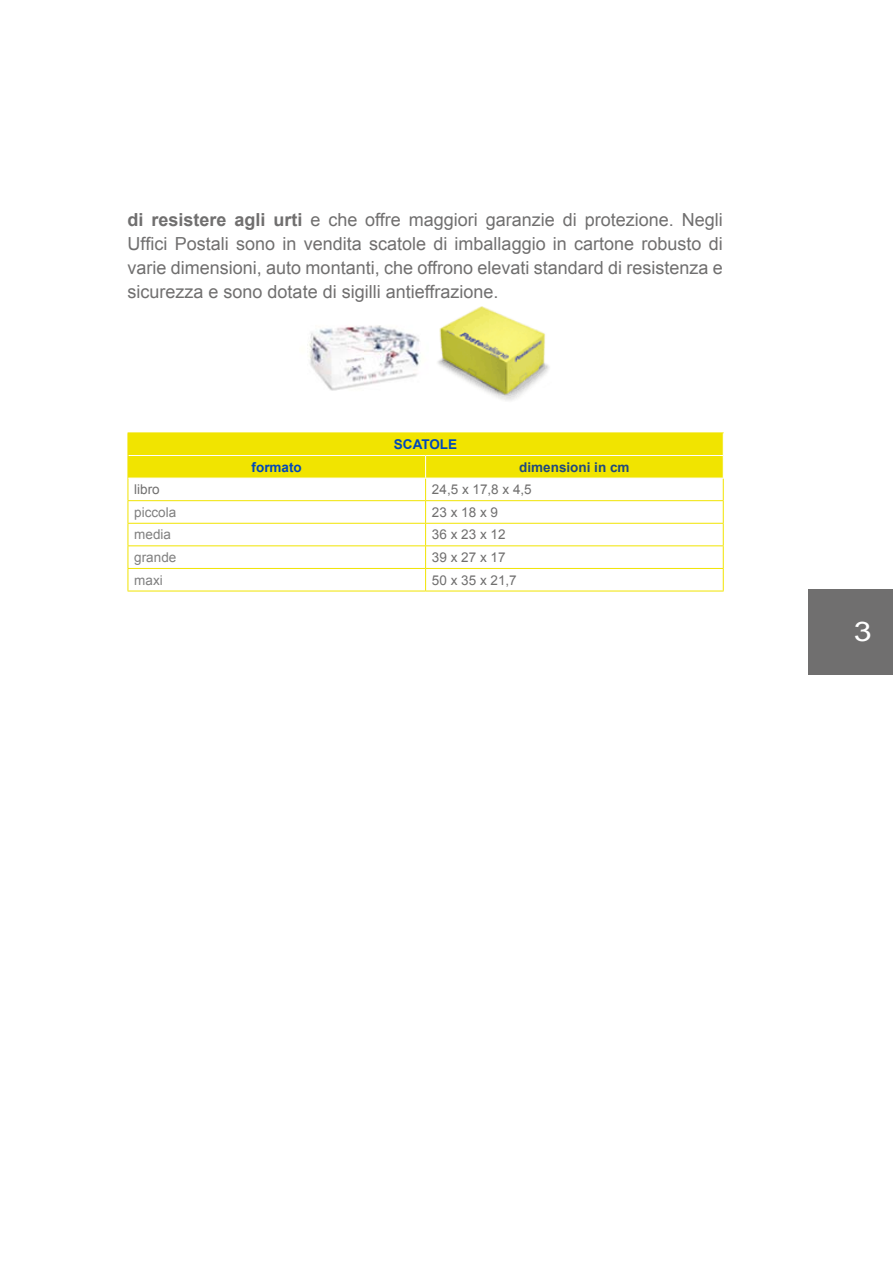
<style>
.page{position:relative;width:893px;height:1263px;background:#fff}
.page>*{position:absolute;margin:0;border:0;box-sizing:border-box;transform-origin:0 0}
.t1{font:27px "Arial";color:#fff;scale:1.2 1}
.t2{font:18px/24px "Arial";color:#706f6f;text-align:justify}
.t3{font:13.5px "Arial";color:#706f6f}
.t4{font:13.5px "Arial";color:#808080}
.t5{font:700 13.5px "Arial";color:#0047ba}
.t6{font:700 13.5px "Arial";color:#1f497d}
.s1{font-weight:700}
</style>
<div class="page">
<div style="left:808px;top:589px;width:85px;height:85px;background:#706f6f"></div>
<img style="left:309px;top:325px;width:111px;height:66px">
<img style="left:437px;top:306px;width:112px;height:95px">
<hr style="left:128px;top:591px;width:298px;height:1px;background:#f1e400">
<hr style="left:426px;top:591px;width:298px;height:1px;background:#f1e400">
<hr style="left:128px;top:432px;width:298px;height:1px;background:#f1e400">
<hr style="left:426px;top:432px;width:298px;height:1px;background:#f1e400">
<svg style="left:128px;top:433px;width:596px;height:158px"></svg>
<hr style="left:128px;top:478px;width:298px;height:1px;background:#fff">
<hr style="left:426px;top:478px;width:298px;height:1px;background:#fff">
<p class="t2" style="left:128px;top:208px;width:597px"><span class="s1">di resistere agli urti</span> e che offre maggiori garanzie di protezione. Negli Uffici Postali sono in vendita scatole di imballaggio in cartone robusto di varie dimensioni, auto montanti, che offrono elevati standard di resistenza e sicurezza e sono dotate di sigilli antieffrazione.</p>
<p class="t5" style="left:394px;top:435px;width:65px">SCATOLE</p>
<p class="t5" style="left:252px;top:458px;width:52px">formato</p>
<p class="t6" style="left:519px;top:458px;width:112px">dimensioni in cm</p>
<p class="t3" style="left:134px;top:481px;width:27px">libro</p>
<p class="t3" style="left:432px;top:481px;width:101px">24,5 x 17,8 x 4,5</p>
<p class="t4" style="left:134px;top:503px;width:44px">piccola</p>
<p class="t3" style="left:432px;top:503px;width:68px">23 x 18 x 9</p>
<p class="t4" style="left:134px;top:526px;width:38px">media</p>
<p class="t3" style="left:432px;top:526px;width:75px">36 x 23 x 12</p>
<p class="t4" style="left:134px;top:548px;width:44px">grande</p>
<p class="t3" style="left:432px;top:548px;width:75px">39 x 27 x 17</p>
<p class="t4" style="left:134px;top:571px;width:30px">maxi</p>
<p class="t3" style="left:432px;top:571px;width:86px">50 x 35 x 21,7</p>
<h1 class="t1" style="left:854px;top:614px;width:17px">3</h1>
</div>
